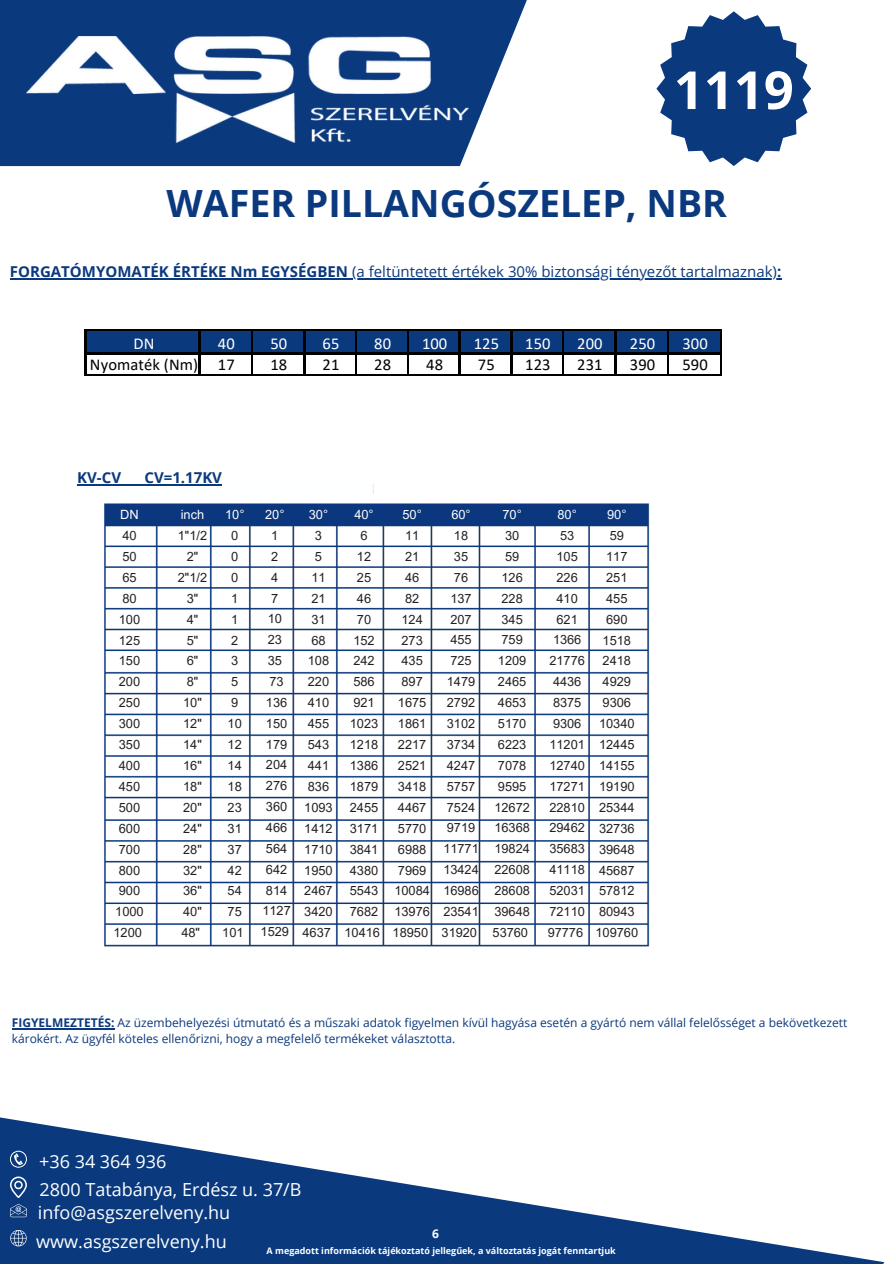
<style>
.page{position:relative;width:894px;height:1264px;background:#fff}
.page>*{position:absolute;margin:0;border:0;box-sizing:border-box;transform-origin:0 0}
.t1{font:700 52.5px "Open Sans";color:#fff}
.t2{font:700 37.5px "Open Sans";color:#0a397e}
.t3{font:18px "Open Sans";color:#feffff}
.t4{font:16.5px/21.3px "Calibri";letter-spacing:.005em;color:#fff}
.t5{font:16.5px/21.3px "Calibri";letter-spacing:.005em;color:#000;text-align:center}
.t6{font:15px "Open Sans";color:#0a397e}
.t7{font:700 15px "Open Sans";color:#0a397e}
.t8{font:12.75px/20.9px "Arial MT Pro";color:#231f20;text-align:center}
.t9{font:12.75px "Arial MT Pro";color:#fff}
.t10{font:12px/16px "Open Sans";color:#0a397e}
.t11{font:700 12px "Open Sans";color:#fff}
.t12{font:700 9px "Open Sans";color:#fff}
.s1{font-weight:700}
.s2{color:#fff}
.s3{color:#000}
</style>
<div class="page">
<svg style="left:0;top:0;width:526px;height:166px;background:#2b548f"></svg>
<img style="left:14px;top:485px;width:871px;height:778px">
<svg style="left:656px;top:11px;width:155px;height:155px"></svg>
<svg style="left:0;top:1086px;width:884px;height:177px"></svg>
<svg style="left:10px;top:1150px;width:17px;height:17px"></svg>
<svg style="left:10px;top:1203px;width:37px;height:49px;background:#1c4787"></svg>
<svg style="left:10px;top:1174px;width:37px;height:23px"></svg>
<img style="left:27px;top:36px;width:441px;height:106px">
<div style="left:86px;top:330px;width:634px;height:23px;background:#0a397e"></div>
<hr style="left:85px;top:329px;width:1px;height:47px;background:#000">
<hr style="left:198px;top:330px;width:2px;height:46px;background:#000">
<hr style="left:251px;top:330px;width:1px;height:46px;background:#000">
<hr style="left:304px;top:330px;width:1px;height:46px;background:#000">
<hr style="left:355px;top:330px;width:2px;height:46px;background:#000">
<hr style="left:407px;top:330px;width:1px;height:46px;background:#000">
<hr style="left:459px;top:330px;width:1px;height:46px;background:#000">
<hr style="left:510px;top:330px;width:2px;height:46px;background:#000">
<hr style="left:562px;top:330px;width:1px;height:46px;background:#000">
<hr style="left:614px;top:330px;width:2px;height:46px;background:#000">
<hr style="left:667px;top:330px;width:1px;height:46px;background:#000">
<hr style="left:720px;top:330px;width:1px;height:46px;background:#000">
<hr style="left:86px;top:329px;width:635px;height:1px;background:#000">
<hr style="left:86px;top:352px;width:635px;height:2px;background:#000">
<hr style="left:86px;top:374px;width:635px;height:2px;background:#000">
<div style="left:103px;top:486px;width:268px;height:14px;background:#feffff"></div>
<hr style="left:10px;top:278px;width:342px;height:2px;background:#0a397e">
<hr style="left:352px;top:278px;width:424px;height:2px;background:#0a397e">
<div style="left:12px;top:1002px;width:268px;height:14px;background:#feffff"></div>
<hr style="left:77px;top:484px;width:44px;height:1px;background:#0a397e">
<svg style="left:121px;top:484px;width:23px;height:1px"></svg>
<hr style="left:144px;top:484px;width:78px;height:1px;background:#0a397e">
<hr style="left:12px;top:1028px;width:102px;height:1px;background:#0a397e">
<p class="t1" style="left:673px;top:53px;width:121px">1119</p>
<p class="t2" style="left:166px;top:177px;width:561px">WAFER PILLANGÓSZELEP, NBR</p>
<p class="t6" style="left:10px;top:261px;width:772px"><span class="s1">FORGATÓMYOMATÉK ÉRTÉKE Nm EGYSÉGBEN</span> (a feltüntetett értékek 30% biztonsági tényezőt tartalmaznak)<span class="s1">:</span></p>
<h3 class="t5" style="left:90px;top:334px;width:110px"><span class="s2">DN<br></span>Nyomaték (Nm)</h3>
<h3 class="t4" style="left:218px;top:334px;width:18px">40<br><span class="s3">17</span></h3>
<h3 class="t4" style="left:270px;top:334px;width:18px">50<br><span class="s3">18</span></h3>
<h3 class="t4" style="left:322px;top:334px;width:18px">65<br><span class="s3">21</span></h3>
<h3 class="t4" style="left:374px;top:334px;width:18px">80<br><span class="s3">28</span></h3>
<h3 class="t4" style="left:422px;top:334px;width:27px">100<br><span class="s3">48</span></h3>
<h3 class="t4" style="left:473px;top:334px;width:27px">125<br><span class="s3">75</span></h3>
<h3 class="t4" style="left:525px;top:334px;width:27px">150<br><span class="s3">123</span></h3>
<h3 class="t4" style="left:577px;top:334px;width:27px">200<br><span class="s3">231</span></h3>
<h4 class="t4" style="left:629px;top:334px;width:27px">250<br><span class="s3">390</span></h4>
<p class="t4" style="left:682px;top:334px;width:27px">300<br><span class="s3">590</span></p>
<p class="t7" style="left:77px;top:467px;width:45px">KV-CV</p>
<p class="t7" style="left:144px;top:467px;width:79px">CV=1.17KV</p>
<p class="t8" style="left:113px;top:506px;width:32px"><span class="s2">DN<br></span>40<br>50<br>65<br>80<br>100<br>125<br>150<br>200<br>250<br>300<br>350<br>400<br>450<br>500<br>600<br>700<br>800<br>900<br>1000<br>1200</p>
<p class="t8" style="left:178px;top:506px;width:31px"><span class="s2">inch<br></span>1"1/2<br>2"<br>2"1/2<br>3"<br>4"<br>5"<br>6"<br>8"<br>10"<br>12"<br>14"<br>16"<br>18"<br>20"<br>24"<br>28"<br>32"<br>36"<br>40"<br>48"</p>
<p class="t8" style="left:222px;top:506px;width:24px"><span class="s2">10°<br></span>0<br>0<br>0<br>1<br>1<br>2<br>3<br>5<br>9<br>10<br>12<br>14<br>18<br>23<br>31<br>37<br>42<br>54<br>75<br>101</p>
<p class="t9" style="left:265px;top:510px;width:21px">20°</p>
<p class="t8" style="left:271px;top:526px;width:9px">1</p>
<p class="t8" style="left:271px;top:547px;width:9px">2</p>
<p class="t8" style="left:271px;top:568px;width:9px">4</p>
<p class="t8" style="left:271px;top:589px;width:9px">7</p>
<p class="t8" style="left:268px;top:610px;width:16px">10</p>
<p class="t8" style="left:268px;top:631px;width:16px">23</p>
<p class="t8" style="left:268px;top:651px;width:16px">35</p>
<p class="t8" style="left:260px;top:672px;width:32px">73<br>136<br>150<br>179<br>204<br>276<br>360<br>466<br>564<br>642<br>814<br>1127<br>1529</p>
<p class="t8" style="left:302px;top:506px;width:32px"><span class="s2">30°<br></span>3<br>5<br>11<br>21<br>31<br>68<br>108<br>220<br>410<br>455<br>543<br>441<br>836<br>1093<br>1412<br>1710<br>1950<br>2467<br>3420<br>4637</p>
<p class="t8" style="left:344px;top:506px;width:37px"><span class="s2">40°<br></span>6<br>12<br>25<br>46<br>70<br>152<br>242<br>586<br>921<br>1023<br>1218<br>1386<br>1879<br>2455<br>3171<br>3841<br>4380<br>5543<br>7682<br>10416</p>
<p class="t8" style="left:595px;top:506px;width:44px"><span class="s2">90°<br></span>59<br>117<br>251<br>455<br>690<br>1518<br>2418<br>4929<br>9306<br>10340<br>12445<br>14155<br>19190<br>25344<br>32736<br>39648<br>45687<br>57812<br>80943<br>109760</p>
<h6 class="t8" style="left:392px;top:506px;width:39px"><span class="s2">50°<br></span>11<br>21<br>46<br>82<br>124<br>273<br>435<br>897<br>1675<br>1861<br>2217<br>2521<br>3418<br>4467<br>5770<br>6988<br>7969<br>10084<br>13976<br>18950</h6>
<p class="t8" style="left:441px;top:506px;width:39px"><span class="s2">60°<br></span>18<br>35<br>76<br>137<br>207<br>455<br>725<br>1479<br>2792<br>3102<br>3734<br>4247<br>5757<br>7524<br>9719<br>11771<br>13424<br>16986<br>23541<br>31920</p>
<p class="t8" style="left:492px;top:506px;width:39px"><span class="s2">70°<br></span>30<br>59<br>126<br>228<br>345<br>759<br>1209<br>2465<br>4653<br>5170<br>6223<br>7078<br>9595<br>12672<br>16368<br>19824<br>22608<br>28608<br>39648<br>53760</p>
<p class="t8" style="left:547px;top:506px;width:39px"><span class="s2">80°<br></span>53<br>105<br>226<br>410<br>621<br>1366<br>21776<br>4436<br>8375<br>9306<br>11201<br>12740<br>17271<br>22810<br>29462<br>35683<br>41118<br>52031<br>72110<br>97776</p>
<p class="t10" style="left:12px;top:1014px;width:836px"><span class="s1">FIGYELMEZTETÉS:</span> Az üzembehelyezési útmutató és a műszaki adatok figyelmen kívül hagyása esetén a gyártó nem vállal felelősséget a bekövetkezett károkért. Az ügyfél köteles ellenőrizni, hogy a megfelelő termékeket választotta.</p>
<h1 class="t3" style="left:39px;top:1148px;width:129px">+36 34 364 936</h1>
<h2 class="t3" style="left:38px;top:1200px;width:194px">info@asgszerelveny.hu</h2>
<h5 class="t3" style="left:36px;top:1228px;width:192px">www.asgszerelveny.hu</h5>
<p class="t3" style="left:40px;top:1176px;width:263px">2800 Tatabánya, Erdész u. 37/B</p>
<h3 class="t11" style="left:432px;top:1225px;width:8px">6</h3>
<h3 class="t12" style="left:266px;top:1243px;width:350px">A megadott információk tájékoztató jellegűek, a változtatás jogát fenntartjuk</h3>
</div>
